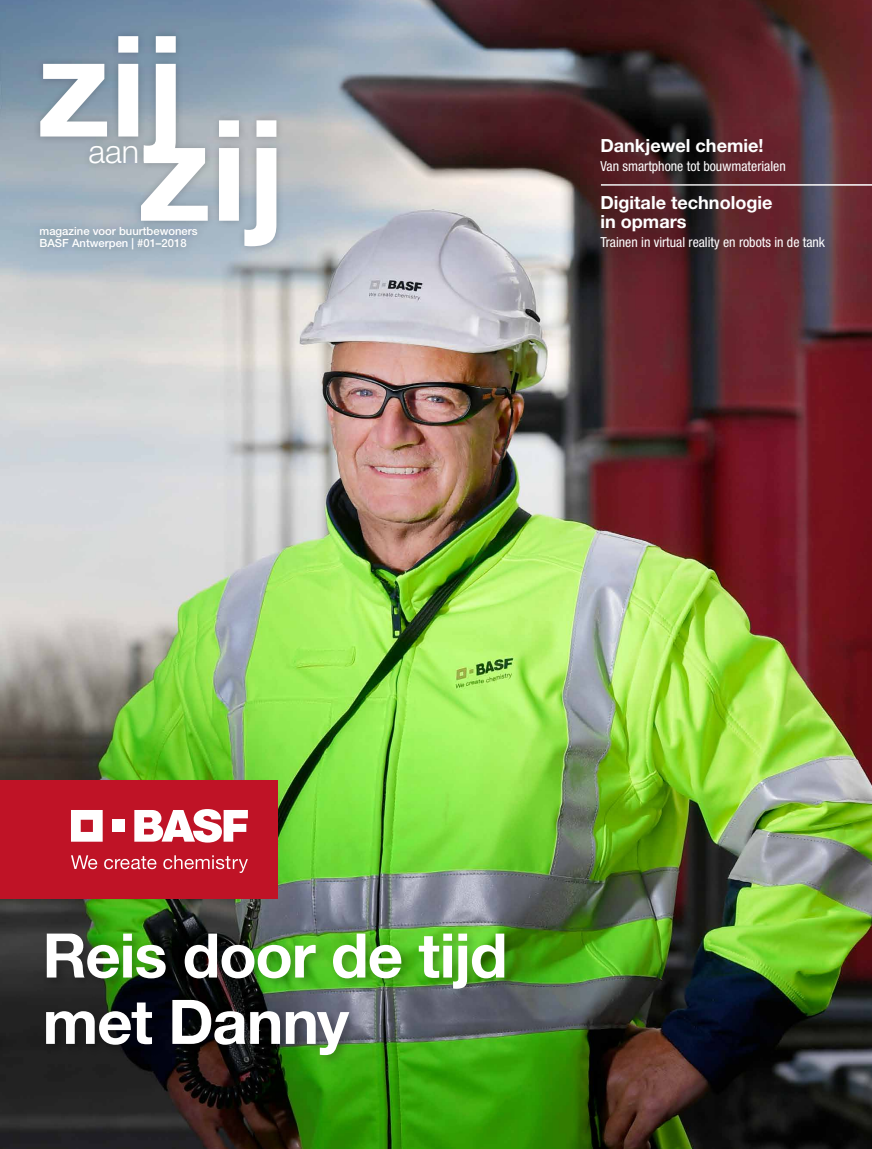
<style>
.page{position:relative;width:872px;height:1149px;background:#fff}
.page>*{position:absolute;margin:0;border:0;box-sizing:border-box;transform-origin:0 0}
.t1{font:700 140.4px "Helvetica Neue LT Std";color:#fff}
.t2{font:700 61.5px/66.3px "Helvetica Neue LT Std";letter-spacing:-.02em;color:#fff}
.t3{font:300 32.25px "Helvetica Neue LT Std";color:#fff}
.t4{font:700 18.15px/18.9px "Helvetica Neue LT Std";color:#fff}
.t5{font:condensed 13.8px "Helvetica Neue LT Std";color:#fff}
.t6{font:500 11.25px "Helvetica Neue LT Std";color:#fff}
</style>
<div class="page">
<img style="left:0;top:0;width:872px;height:1148px">
<div style="left:0;top:780px;width:277px;height:118px;background:#bf1326"></div>
<svg style="left:71px;top:810px;width:32px;height:31px"></svg>
<div style="left:112px;top:819px;width:13px;height:12px;background:#fff"></div>
<svg style="left:134px;top:809px;width:114px;height:33px"></svg>
<svg style="left:71px;top:855px;width:26px;height:13px"></svg>
<svg style="left:104px;top:856px;width:52px;height:12px"></svg>
<svg style="left:163px;top:855px;width:85px;height:17px"></svg>
<hr style="left:601px;top:184px;width:271px;height:2px;background:#fff">
<div style="left:43px;top:929px;width:473px;height:138px;background:#000;opacity:.25"></div>
<div style="left:577px;top:116px;width:291px;height:179px;background:#000;opacity:.56"></div>
<div style="left:33px;top:29px;width:252px;height:229px;background:#000;opacity:.21"></div>
<h1 class="t1" style="left:37px;top:0;width:150px">zij</h1>
<h1 class="t1" style="left:138px;top:84px;width:150px">zij</h1>
<h3 class="t3" style="left:88px;top:132px;width:52px">aan</h3>
<p class="t6" style="left:40px;top:224px;width:160px">magazine voor buurtbewoners</p>
<p class="t6" style="left:40px;top:236px;width:149px">BASF Antwerpen | #01–2018</p>
<h3 class="t4" style="left:600px;top:136px;width:165px">Dankjewel chemie!</h3>
<p class="t5" style="left:600px;top:158px;width:187px">Van smartphone tot bouwmaterialen</p>
<h3 class="t4" style="left:600px;top:192px;width:174px">Digitale technologie in opmars</h3>
<p class="t5" style="left:600px;top:234px;width:226px">Trainen in virtual reality en robots in de tank</p>
<h2 class="t2" style="left:43px;top:920px;width:466px">Reis door de tijd met Danny</h2>
</div>
